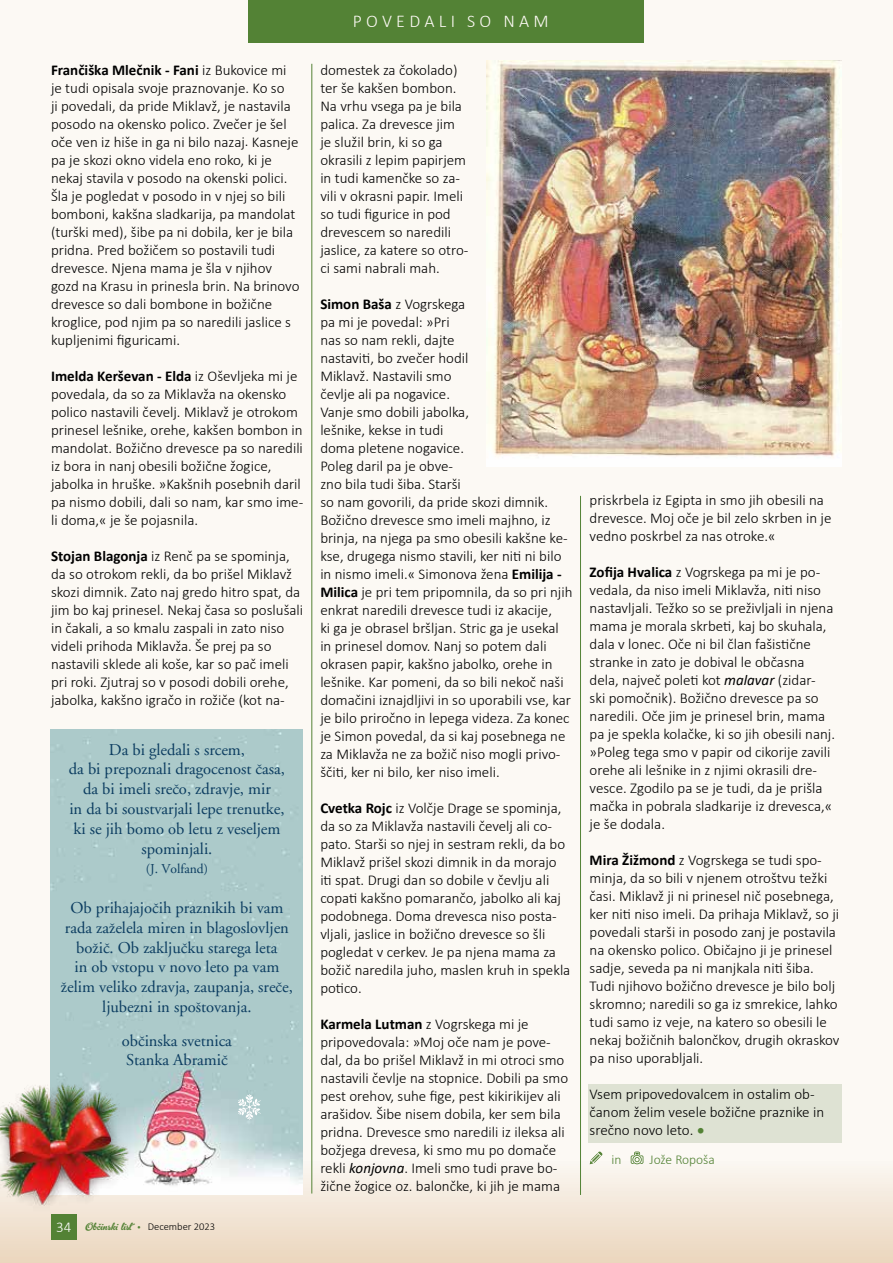
<style>
.page{position:relative;width:893px;height:1263px;background:#fcf9f4}
.page>*{position:absolute;margin:0;border:0;box-sizing:border-box;transform-origin:0 0}
.t1{font:300 18px "Calibri";letter-spacing:.24em;color:#fcf9f4}
.t2{font:italic 16.5px/19.8px "Tretji Dan";color:#0b3c60;text-align:center}
.t3{font:300 15px/18px "Calibri";color:#000}
.t4{font:300 13.5px "Calibri";color:#538235}
.t5{font:italic 13.5px "Tretji Dan";color:#0b3c60}
.t6{font:10.5px "Gelato Script";color:#538235}
.s1{font-weight:700}
.s2{font-family:"Calibri";font-weight:300;font-size:15px;color:#fff}
.s3{font-family:"Source Sans Pro"}
.s4{font-family:"Calibri";font-weight:300;color:#000}
.s5{font-weight:400;font-style:italic}
</style>
<div class="page">
<div style="left:0;top:1140px;width:893px;height:123px;background:linear-gradient(to bottom,#fdfcfa,#ebd6be)"></div>
<div style="left:51px;top:1214px;width:26px;height:25px;background:#538235"></div>
<div style="left:249px;top:0;width:395px;height:43px;background:#538235"></div>
<div style="left:588px;top:1084px;width:254px;height:58px;background:#dee2d3"></div>
<img style="left:50px;top:729px;width:252px;height:465px">
<img style="left:0;top:1076px;width:135px;height:143px">
<svg style="left:590px;top:1151px;width:12px;height:13px"></svg>
<svg style="left:631px;top:1151px;width:12px;height:13px"></svg>
<img style="left:486px;top:61px;width:356px;height:398px">
<hr style="left:580px;top:496px;width:1px;height:699px;background:#538235">
<hr style="left:312px;top:64px;width:1px;height:1129px;background:#538235">
<svg style="left:238px;top:1094px;width:22px;height:26px"></svg>
<p class="t3" style="left:51px;top:61px;width:250px"><span class="s1">Frančiška Mlečnik - Fani</span> iz Bukovice mi je tudi opisala svoje praznovanje. Ko so<br>ji povedali, da pride Miklavž, je nastavila posodo na okensko polico. Zvečer je šel oče ven iz hiše in ga ni bilo nazaj. Kasneje pa je skozi okno videla eno roko, ki je nekaj stavila v posodo na okenski polici.<br>Šla je pogledat v posodo in v njej so bili bomboni, kakšna sladkarija, pa mandolat (turški med), šibe pa ni dobila, ker je bila pridna. Pred božičem so postavili tudi drevesce. Njena mama je šla v njihov gozd na Krasu in prinesla brin. Na brinovo drevesce so dali bombone in božične kroglice, pod njim pa so naredili jaslice s kupljenimi figuricami.</p>
<p class="t3" style="left:51px;top:367px;width:254px"><span class="s1">Imelda Kerševan - Elda</span> iz Oševljeka mi je povedala, da so za Miklavža na okensko polico nastavili čevelj. Miklavž je otrokom prinesel lešnike, orehe, kakšen bombon in mandolat. Božično drevesce pa so naredili iz bora in nanj obesili božične žogice, jabolka in hruške. »Kakšnih posebnih daril pa nismo dobili, dali so nam, kar smo ime&shy;li doma,« je še pojasnila.</p>
<p class="t3" style="left:51px;top:547px;width:254px"><span class="s1">Stojan Blagonja</span> iz Renč pa se spominja, da so otrokom rekli, da bo prišel Miklavž skozi dimnik. Zato naj gredo hitro spat, da jim bo kaj prinesel. Nekaj časa so poslušali in čakali, a so kmalu zaspali in zato niso videli prihoda Miklavža. Še prej pa so nastavili sklede ali koše, kar so pač imeli pri roki. Zjutraj so v posodi dobili orehe, jabolka, kakšno igračo in rožiče (kot na-</p>
<p class="t2" style="left:69px;top:740px;width:218px">Da bi gledali s srcem,<br>da bi prepoznali dragocenost časa, da bi imeli srečo, zdravje, mir<br>in da bi soustvarjali lepe trenutke, ki se jih bomo ob letu z veseljem spominjali.</p>
<p class="t5" style="left:146px;top:861px;width:64px">(J. Volfand)</p>
<p class="t2" style="left:61px;top:899px;width:233px">Ob prihajajočih praznikih bi vam rada zaželela miren in blagoslovljen božič. Ob zaključku starega leta<br>in ob vstopu v novo leto pa vam želim veliko zdravja, zaupanja, sreče, ljubezni in spoštovanja.</p>
<p class="t2" style="left:122px;top:1031px;width:112px;text-align:left">občinska svetnica<br>Stanka Abramič</p>
<p class="t6" style="left:56px;top:1220px;width:161px"><span class="s2">34</span> Občinski list <span class="s3">•</span> <span class="s4">December 2023</span></p>
<p class="t1" style="left:353px;top:10px;width:198px">POVEDALI SO NAM</p>
<p class="t3" style="left:320px;top:61px;width:150px">domestek za čokolado) ter še kakšen bombon.<br>Na vrhu vsega pa je bila palica. Za drevesce jim je služil brin, ki so ga okrasili z lepim papirjem in tudi kamenčke so za&shy;vili v okrasni papir. Imeli so tudi figurice in pod drevescem so naredili jaslice, za katere so otro&shy;ci sami nabrali mah.</p>
<p class="t3" style="left:320px;top:295px;width:254px"><span class="s1">Simon Baša</span> z Vogrskega<br>pa mi je povedal: »Pri<br>nas so nam rekli, dajte<br>nastaviti, bo zvečer hodil<br>Miklavž. Nastavili smo<br>čevlje ali pa nogavice.<br>Vanje smo dobili jabolka,<br>lešnike, kekse in tudi<br>doma pletene nogavice.<br>Poleg daril pa je obve-<br>zno bila tudi šiba. Starši<br>so nam govorili, da pride skozi dimnik.<br>Božično drevesce smo imeli majhno, iz brinja, na njega pa smo obesili kakšne ke&shy;kse, drugega nismo stavili, ker niti ni bilo in nismo imeli.« Simonova žena <span class="s1">Emilija - Milica</span> je pri tem pripomnila, da so pri njih enkrat naredili drevesce tudi iz akacije,<br>ki ga je obrasel bršljan. Stric ga je usekal in prinesel domov. Nanj so potem dali okrasen papir, kakšno jabolko, orehe in lešnike. Kar pomeni, da so bili nekoč naši domačini iznajdljivi in so uporabili vse, kar je bilo priročno in lepega videza. Za konec je Simon povedal, da si kaj posebnega ne za Miklavža ne za božič niso mogli privo&shy;ščiti, ker ni bilo, ker niso imeli.</p>
<p class="t3" style="left:320px;top:799px;width:252px"><span class="s1">Cvetka Rojc</span> iz Volčje Drage se spominja, da so za Miklavža nastavili čevelj ali co&shy;pato. Starši so njej in sestram rekli, da bo Miklavž prišel skozi dimnik in da morajo iti spat. Drugi dan so dobile v čevlju ali copati kakšno pomarančo, jabolko ali kaj podobnega. Doma drevesca niso posta&shy;vljali, jaslice in božično drevesce so šli pogledat v cerkev. Je pa njena mama za božič naredila juho, maslen kruh in spekla potico.</p>
<p class="t3" style="left:320px;top:1015px;width:249px"><span class="s1">Karmela Lutman</span> z Vogrskega mi je pripovedovala: »Moj oče nam je pove&shy;dal, da bo prišel Miklavž in mi otroci smo nastavili čevlje na stopnice. Dobili pa smo pest orehov, suhe fige, pest kikirikijev ali arašidov. Šibe nisem dobila, ker sem bila pridna. Drevesce smo naredili iz ileksa ali božjega drevesa, ki smo mu po domače rekli <span class="s5">konjovna</span>. Imeli smo tudi prave bo&shy;žične žogice oz. balončke, ki jih je mama</p>
<p class="t3" style="left:590px;top:491px;width:243px">priskrbela iz Egipta in smo jih obesili na drevesce. Moj oče je bil zelo skrben in je vedno poskrbel za nas otroke.«</p>
<p class="t3" style="left:590px;top:563px;width:247px"><span class="s1">Zofija Hvalica</span> z Vogrskega pa mi je po&shy;vedala, da niso imeli Miklavža, niti niso nastavljali. Težko so se preživljali in njena mama je morala skrbeti, kaj bo skuhala, dala v lonec. Oče ni bil član fašistične stranke in zato je dobival le občasna dela, največ poleti kot <span class="s5">malavar</span> (zidar&shy;ski pomočnik). Božično drevesce pa so naredili. Oče jim je prinesel brin, mama pa je spekla kolačke, ki so jih obesili nanj. »Poleg tega smo v papir od cikorije zavili orehe ali lešnike in z njimi okrasili dre&shy;vesce. Zgodilo pa se je tudi, da je prišla mačka in pobrala sladkarije iz drevesca,« je še dodala.</p>
<p class="t3" style="left:590px;top:851px;width:251px"><span class="s1">Mira Žižmond</span> z Vogrskega se tudi spo&shy;minja, da so bili v njenem otroštvu težki časi. Miklavž ji ni prinesel nič posebnega, ker niti niso imeli. Da prihaja Miklavž, so ji povedali starši in posodo zanj je postavila na okensko polico. Običajno ji je prinesel sadje, seveda pa ni manjkala niti šiba.<br>Tudi njihovo božično drevesce je bilo bolj skromno; naredili so ga iz smrekice, lahko tudi samo iz veje, na katero so obesili le nekaj božičnih balončkov, drugih okraskov pa niso uporabljali.</p>
<p class="t3" style="left:590px;top:1085px;width:236px">Vsem pripovedovalcem in ostalim ob&shy;čanom želim vesele božične praznike in srečno novo leto.</p>
<p class="t4" style="left:612px;top:1151px;width:12px">in</p>
<p class="t4" style="left:650px;top:1151px;width:67px">Jože Ropoša</p>
</div>
